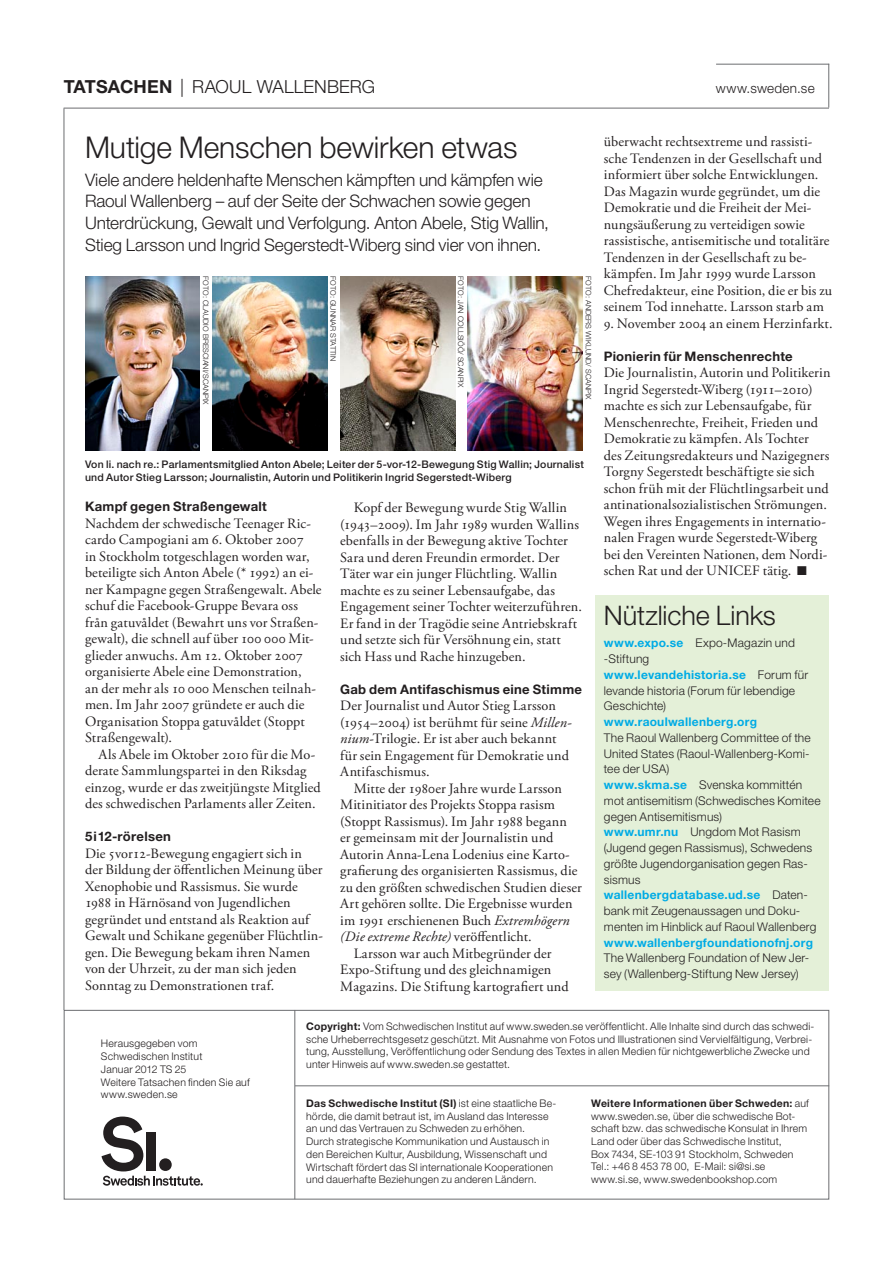
<style>
.page{position:relative;width:893px;height:1263px;background:#fff}
.page>*{position:absolute;margin:0;border:0;box-sizing:border-box;transform-origin:0 0}
.t1{font:300 30px "Helvetica Neue LT Pro";letter-spacing:-.005em;color:#231f20}
.t2{font:300 27px "Helvetica Neue LT Pro";letter-spacing:-.005em;color:#231f20}
.t3{font:300 18px "Helvetica Neue LT Pro";letter-spacing:.01em;color:#231f20}
.t4{font:300 17.25px/21.8px "Helvetica Neue LT Pro";letter-spacing:-.005em;color:#231f20}
.t5{font:14.25px/16.5px "Adobe Garamond Pro";letter-spacing:.01em;color:#231f20}
.t6{font:italic 14.25px "Adobe Garamond Pro";letter-spacing:.015em;color:#231f20}
.t7{font:300 13.5px "Helvetica Neue LT Pro";letter-spacing:.02em;color:#231f20}
.t8{font:700 13.2px "Helvetica Neue LT Pro";letter-spacing:.02em;color:#231f20}
.t9{font:300 12px/15.8px "Helvetica Neue LT Pro";letter-spacing:.015em;color:#231f20}
.t10{font:700 12px "Helvetica Neue LT Pro";letter-spacing:.025em;color:#00abe5}
.t11{font:300 10.5px/12.8px "Helvetica Neue LT Pro";letter-spacing:.02em;color:#231f20}
.t12{font:500 10.5px/12.8px "Helvetica Neue LT Pro";letter-spacing:.02em;color:#231f20}
.t13{font:300 7.5px "Helvetica Neue LT Pro";color:#231f20}
.s1{font-weight:700}
.s2{font-style:italic}
.s3{font-style:normal}
.s4{font-weight:700;color:#00abe5}
</style>
<div class="page">
<hr style="left:716px;top:64px;width:113px;height:1px;background:#6c6d70">
<hr style="left:64px;top:108px;width:1px;height:902px;background:#6c6d70">
<hr style="left:828px;top:64px;width:1px;height:44px;background:#6c6d70">
<hr style="left:64px;top:108px;width:765px;height:1px;background:#6c6d70">
<div style="left:64px;top:1010px;width:765px;height:189px;border:1px solid #6c6d70"></div>
<hr style="left:294px;top:1010px;width:1px;height:189px;background:#6c6d70">
<svg style="left:102px;top:1116px;width:101px;height:70px"></svg>
<hr style="left:295px;top:1085px;width:534px;height:1px;background:#6c6d70">
<img style="left:85px;top:276px;width:115px;height:175px">
<img style="left:340px;top:276px;width:115px;height:175px">
<img style="left:213px;top:276px;width:114px;height:175px">
<img style="left:468px;top:276px;width:115px;height:175px">
<div style="left:595px;top:595px;width:234px;height:396px;background:#e4f0d8"></div>
<p class="t3" style="left:64px;top:75px;width:313px"><span class="s1">TATsachen</span> | Raoul Wallenberg</p>
<p class="t7" style="left:716px;top:79px;width:100px">www.sweden.se</p>
<h1 class="t1" style="left:85px;top:128px;width:434px">Mutige Menschen bewirken etwas</h1>
<p class="t4" style="left:85px;top:168px;width:466px">Viele andere heldenhafte Menschen kämpften und kämpfen wie Raoul Wallenberg – auf der Seite der Schwachen sowie gegen Unterdrückung, Gewalt und Verfolgung. Anton Abele, Stig Wallin, Stieg Larsson und Ingrid Segerstedt-Wiberg sind vier von ihnen.</p>
<p class="t13" style="left:210px;top:276px;width:130px;rotate:90deg">FOTO: CLAUDIO BRESCIANI/SCANPIX</p>
<p class="t13" style="left:465px;top:276px;width:113px;rotate:90deg">FOTO: JAN COLLSIÖÖ/ SCANPIX</p>
<p class="t13" style="left:338px;top:276px;width:85px;rotate:90deg">FOTO: GUNNAR STATTIN</p>
<p class="t13" style="left:593px;top:276px;width:125px;rotate:90deg">FOTO: ANDERS WIKLUND/ SCANPIX</p>
<p class="t12" style="left:85px;top:458px;width:500px">Von li. nach re.: Parlamentsmitglied Anton Abele; Leiter der 5-vor-12-Bewegung Stig Wallin; Journalist und Autor Stieg Larsson; Journalistin, Autorin und Politikerin Ingrid Segerstedt-Wiberg</p>
<p class="t8" style="left:85px;top:498px;width:183px">Kampf gegen Straßengewalt</p>
<p class="t5" style="left:85px;top:515px;width:238px">Nachdem der schwedische Teenager Ric&shy;cardo Campogiani am 6. Oktober 2007<br>in Stockholm totgeschlagen worden war, beteiligte sich Anton Abele (* 1992) an ei&shy;ner Kampagne gegen Straßengewalt. Abele schuf die Facebook-Gruppe Bevara oss från gatuvåldet (Bewahrt uns vor Straßen&shy;gewalt), die schnell auf über 100 000 Mit&shy;glieder anwuchs. Am 12. Oktober 2007 organisierte Abele eine Demonstration,<br>an der mehr als 10 000 Menschen teilnah&shy;men. Im Jahr 2007 gründete er auch die Organisation Stoppa gatuvåldet (Stoppt Straßengewalt).</p>
<p class="t5" style="left:85px;top:746px;width:237px;text-indent:13px">Als Abele im Oktober 2010 für die Mo&shy;derate Sammlungspartei in den Riksdag einzog, wurde er das zweitjüngste Mitglied des schwedischen Parlaments aller Zeiten.</p>
<p class="t8" style="left:85px;top:828px;width:87px">5i12-rörelsen</p>
<p class="t5" style="left:85px;top:845px;width:239px">Die 5vor12-Bewegung engagiert sich in der Bildung der öffentlichen Meinung über Xenophobie und Rassismus. Sie wurde 1988 in Härnösand von Jugendlichen gegründet und entstand als Reaktion auf Gewalt und Schikane gegenüber Flüchtlin&shy;gen. Die Bewegung bekam ihren Namen von der Uhrzeit, zu der man sich jeden Sonntag zu Demonstrationen traf.</p>
<p class="t5" style="left:340px;top:500px;width:243px;text-indent:13px">Kopf der Bewegung wurde Stig Wallin (1943–2009). Im Jahr 1989 wurden Wallins ebenfalls in der Bewegung aktive Tochter Sara und deren Freundin ermordet. Der Täter war ein junger Flüchtling. Wallin machte es zu seiner Lebensaufgabe, das Engagement seiner Tochter weiterzuführen.<br>Er fand in der Tragödie seine Antriebskraft und setzte sich für Versöhnung ein, statt sich Hass und Rache hinzugeben.</p>
<p class="t8" style="left:340px;top:681px;width:243px">Gab dem Antifaschismus eine Stimme</p>
<p class="t5" style="left:340px;top:698px;width:233px">Der Journalist und Autor Stieg Larsson (1954–2004) ist berühmt für seine <span class="s2">Millen&shy;nium</span>-Trilogie. Er ist aber auch bekannt für sein Engagement für Demokratie und Antifaschismus.</p>
<p class="t5" style="left:354px;top:780px;width:210px">Mitte der 1980er Jahre wurde Larsson</p>
<p class="t5" style="left:340px;top:797px;width:216px">Mitinitiator des Projekts Stoppa rasism</p>
<p class="t5" style="left:340px;top:813px;width:228px">(Stoppt Rassismus). Im Jahr 1988 begann</p>
<p class="t5" style="left:340px;top:830px;width:215px">er gemeinsam mit der Journalistin und</p>
<p class="t5" style="left:340px;top:846px;width:231px">Autorin Anna-Lena Lodenius eine Karto-</p>
<p class="t5" style="left:340px;top:863px;width:239px">grafierung des organisierten Rassismus, die</p>
<p class="t5" style="left:340px;top:879px;width:243px">zu den größten schwedischen Studien dieser</p>
<p class="t5" style="left:340px;top:896px;width:234px">Art gehören sollte. Die Ergebnisse wurden</p>
<p class="t5" style="left:340px;top:912px;width:231px">im 1991 erschienenen Buch <span class="s2">Extremhögern</span></p>
<p class="t6" style="left:340px;top:928px;width:193px">(Die extreme Rechte) <span class="s3">veröffentlicht.</span></p>
<p class="t5" style="left:354px;top:945px;width:199px">Larsson war auch Mitbegründer der</p>
<p class="t5" style="left:340px;top:962px;width:213px">Expo-Stiftung und des gleichnamigen</p>
<p class="t5" style="left:340px;top:978px;width:230px">Magazins. Die Stiftung kartografiert und</p>
<p class="t5" style="left:604px;top:134px;width:230px">überwacht rechtsextreme und rassisti&shy;sche Tendenzen in der Gesellschaft und informiert über solche Entwicklungen.<br>Das Magazin wurde gegründet, um die Demokratie und die Freiheit der Mei&shy;nungsäußerung zu verteidigen sowie rassistische, antisemitische und totalitäre Tendenzen in der Gesellschaft zu be&shy;kämpfen. Im Jahr 1999 wurde Larsson Chefredakteur, eine Position, die er bis zu seinem Tod innehatte. Larsson starb am</p>
<p class="t5" style="left:604px;top:316px;width:230px">9. November 2004 an einem Herzinfarkt.</p>
<p class="t8" style="left:604px;top:348px;width:191px">Pionierin für Menschenrechte</p>
<p class="t5" style="left:604px;top:365px;width:228px">Die Journalistin, Autorin und Politikerin Ingrid Segerstedt-Wiberg (1911–2010) machte es sich zur Lebensaufgabe, für Menschenrechte, Freiheit, Frieden und Demokratie zu kämpfen. Als Tochter<br>des Zeitungsredakteurs und Nazigegners Torgny Segerstedt beschäftigte sie sich schon früh mit der Flüchtlingsarbeit und antinationalsozialistischen Strömungen.<br>Wegen ihres Engagements in internatio&shy;nalen Fragen wurde Segerstedt-Wiberg bei den Vereinten Nationen, dem Nordi&shy;schen Rat und der UNICEF tätig. ■</p>
<h2 class="t2" style="left:604px;top:599px;width:174px">Nützliche Links</h2>
<p class="t9" style="left:604px;top:635px;width:206px"><span class="s4">www.expo.se</span> Expo-Magazin und -Stiftung<br><span class="s4">www.levandehistoria.se</span> Forum für levande historia (Forum für lebendige<br>Geschichte)</p>
<p class="t10" style="left:604px;top:714px;width:155px">www.raoulwallenberg.org</p>
<p class="t9" style="left:604px;top:729px;width:218px">The Raoul Wallenberg Committee of the<br>United States (Raoul-Wallenberg-Komi&shy;tee der USA)<br><span class="s4">www.skma.se</span> Svenska kommittén mot antisemitism (Schwedisches Komitee gegen Antisemitismus)<br><span class="s4">www.umr.nu</span> U ngdom Mot Rasism (Jugend gegen Rassismus), Schwedens größte Jugendorganisation gegen Ras&shy;sismus<br><span class="s4">wallenbergdatabase.ud.se</span> Daten&shy;bank mit Zeugenaussagen und Doku&shy;menten im Hinblick auf Raoul Wallenberg</p>
<p class="t10" style="left:604px;top:935px;width:211px">www.wallenbergfoundationofnj.org</p>
<p class="t9" style="left:604px;top:950px;width:207px">The Wallenberg Foundation of New Jer&shy;sey (Wallenberg-Stiftung New Jersey)</p>
<p class="t11" style="left:101px;top:1037px;width:150px">Herausgegeben vom<br>Schwedischen Institut<br>Januar 2012 TS 25<br>Weitere Tatsachen finden Sie auf www.sweden.se</p>
<p class="t11" style="left:306px;top:1019px;width:510px"><span class="s1">Copyright:</span> Vom Schwedischen Institut auf www.sweden.se veröffentlicht. Alle Inhalte sind durch das schwedi&shy;sche Urheberrechtsgesetz geschützt. Mit Ausnahme von Fotos und Illustrationen sind Vervielfältigung, Verbrei&shy;tung, Ausstellung, Veröffentlichung oder Sendung des Textes in allen Medien für nichtgewerbliche Zwecke und unter Hinweis auf www.sweden.se gestattet.</p>
<p class="t11" style="left:306px;top:1096px;width:252px"><span class="s1">Das Schwedische Institut (SI)</span> ist eine staatliche Be&shy;hörde, die damit betraut ist, im Ausland das Interesse an und das Vertrauen zu Schweden zu erhöhen.<br>Durch strategische Kommunikation und Austausch in den Bereichen Kultur, Ausbildung, Wissenschaft und Wirtschaft fördert das SI internationale Kooperationen und dauerhafte Beziehungen zu anderen Ländern.</p>
<p class="t11" style="left:591px;top:1096px;width:219px"><span class="s1">Weitere Informationen über Schweden:</span> auf www.sweden.se, über die schwedische Bot&shy;schaft bzw. das schwedische Konsulat in Ihrem Land oder über das Schwedische Institut,<br>Box 7434, SE-103 91 Stockholm, Schweden Tel.: +46 8 453 78 00, E-Mail: si@si.se www.si.se, www.swedenbookshop.com</p>
</div>
